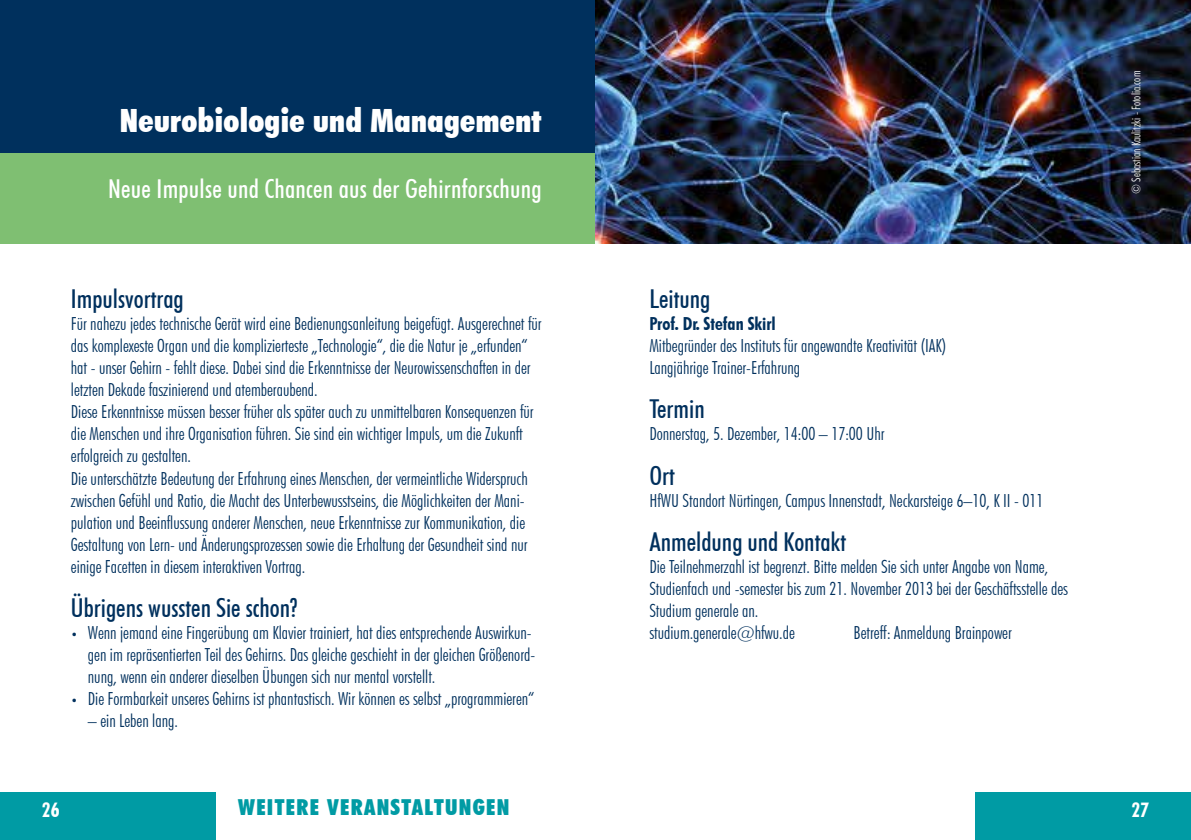
<style>
.page{position:relative;width:1191px;height:840px;background:#fff}
.page>*{position:absolute;margin:0;border:0;box-sizing:border-box;transform-origin:0 0}
.t1{font:900 condensed 32px "Futura BT";letter-spacing:.01em;color:#fff}
.t2{font:500 condensed 26px "Futura BT";color:#00305d}
.t3{font:500 condensed 26px "Futura BT";letter-spacing:.01em;color:#fff}
.t4{font:900 condensed 22px "Futura BT";letter-spacing:.06em;color:#009ba4}
.t5{font:700 condensed 20px "Futura BT";color:#fff}
.t6{font:300 condensed 18px/22px "Futura BT";color:#00305d}
.t7{font:700 condensed 18px "Futura BT";color:#00305d}
.t8{font:300 condensed 12px "Futura BT";color:#fff}
.s1{font-size:12px}
</style>
<div class="page">
<div style="left:0;top:0;width:595px;height:153px;background:#00305d"></div>
<div style="left:0;top:153px;width:595px;height:91px;background:#7fbf72"></div>
<div style="left:975px;top:792px;width:216px;height:47px;background:#009ba4"></div>
<div style="left:0;top:792px;width:215px;height:47px;background:#009ba4"></div>
<img style="left:595px;top:0;width:596px;height:243px">
<h1 class="t1" style="left:120px;top:101px;width:423px">Neurobiologie und Management</h1>
<h2 class="t3" style="left:108px;top:173px;width:435px">Neue Impulse und Chancen aus der Gehirnforschung</h2>
<h2 class="t2" style="left:71px;top:283px;width:114px">Impulsvortrag</h2>
<p class="t6" style="left:71px;top:312px;width:472px">Für nahezu jedes technische Gerät wird eine Bedienungsanleitung beigefügt. Ausgerechnet für das komplexeste Organ und die komplizierteste „Technologie“, die die Natur je „erfunden“ hat - unser Gehirn - fehlt diese. Dabei sind die Erkenntnisse der Neurowissenschaften in der letzten Dekade faszinierend und atemberaubend.<br>Diese Erkenntnisse müssen besser früher als später auch zu unmittelbaren Konsequenzen für die Menschen und ihre Organisation führen. Sie sind ein wichtiger Impuls, um die Zukunft erfolgreich zu gestalten.<br>Die unterschätzte Bedeutung der Erfahrung eines Menschen, der vermeintliche Widerspruch zwischen Gefühl und Ratio, die Macht des Unterbewusstseins, die Möglichkeiten der Mani&shy;pulation und Beeinflussung anderer Menschen, neue Erkenntnisse zur Kommunikation, die Gestaltung von Lern- und Änderungsprozessen sowie die Erhaltung der Gesundheit sind nur einige Facetten in diesem interaktiven Vortrag.</p>
<h2 class="t2" style="left:71px;top:591px;width:228px">Übrigens wussten Sie schon?</h2>
<p class="t6" style="left:88px;top:620px;width:449px;text-indent:-17px"><span class="s1">•</span> Wenn jemand eine Fingerübung am Klavier trainiert, hat dies entsprechende Auswirkun&shy;gen im repräsentierten Teil des Gehirns. Das gleiche geschieht in der gleichen Größenord&shy;nung, wenn ein anderer dieselben Übungen sich nur mental vorstellt.</p>
<p class="t6" style="left:71px;top:686px;width:465px"><span class="s1">•</span> Die Formbarkeit unseres Gehirns ist phantastisch. Wir können es selbst „programmieren“</p>
<p class="t6" style="left:88px;top:708px;width:92px">– ein Leben lang.</p>
<h2 class="t2" style="left:649px;top:283px;width:63px">Leitung</h2>
<p class="t7" style="left:649px;top:313px;width:128px">Prof. Dr. Stefan Skirl</p>
<p class="t6" style="left:649px;top:334px;width:298px">Mitbegründer des Instituts für angewandte Kreativität (IAK)<br>Langjährige Trainer-Erfahrung</p>
<h2 class="t2" style="left:649px;top:393px;width:57px">Termin</h2>
<p class="t6" style="left:649px;top:422px;width:237px">Donnerstag, 5. Dezember, 14:00 – 17:00 Uhr</p>
<h2 class="t2" style="left:649px;top:459px;width:27px">Ort</h2>
<p class="t6" style="left:649px;top:488px;width:396px">HfWU Standort Nürtingen, Campus Innenstadt, Neckarsteige 6–10, K II - 011</p>
<h2 class="t2" style="left:649px;top:525px;width:198px">Anmeldung und Kontakt</h2>
<p class="t6" style="left:649px;top:554px;width:420px">Die Teilnehmerzahl ist begrenzt. Bitte melden Sie sich unter Angabe von Name, Studienfach und -semester bis zum 21. November 2013 bei der Geschäftsstelle des Studium generale an.<br>studium.generale@hfwu.de</p>
<p class="t6" style="left:853px;top:620px;width:160px">Betreff: Anmeldung Brainpower</p>
<p class="t8" style="left:1129px;top:194px;width:124px;rotate:-90deg">© Sebastian Kaulitzki - Fotolia.com</p>
<p class="t4" style="left:238px;top:793px;width:273px">Weitere Veranstaltungen</p>
<p class="t5" style="left:42px;top:797px;width:19px">26</p>
<p class="t5" style="left:1131px;top:797px;width:19px">27</p>
</div>
